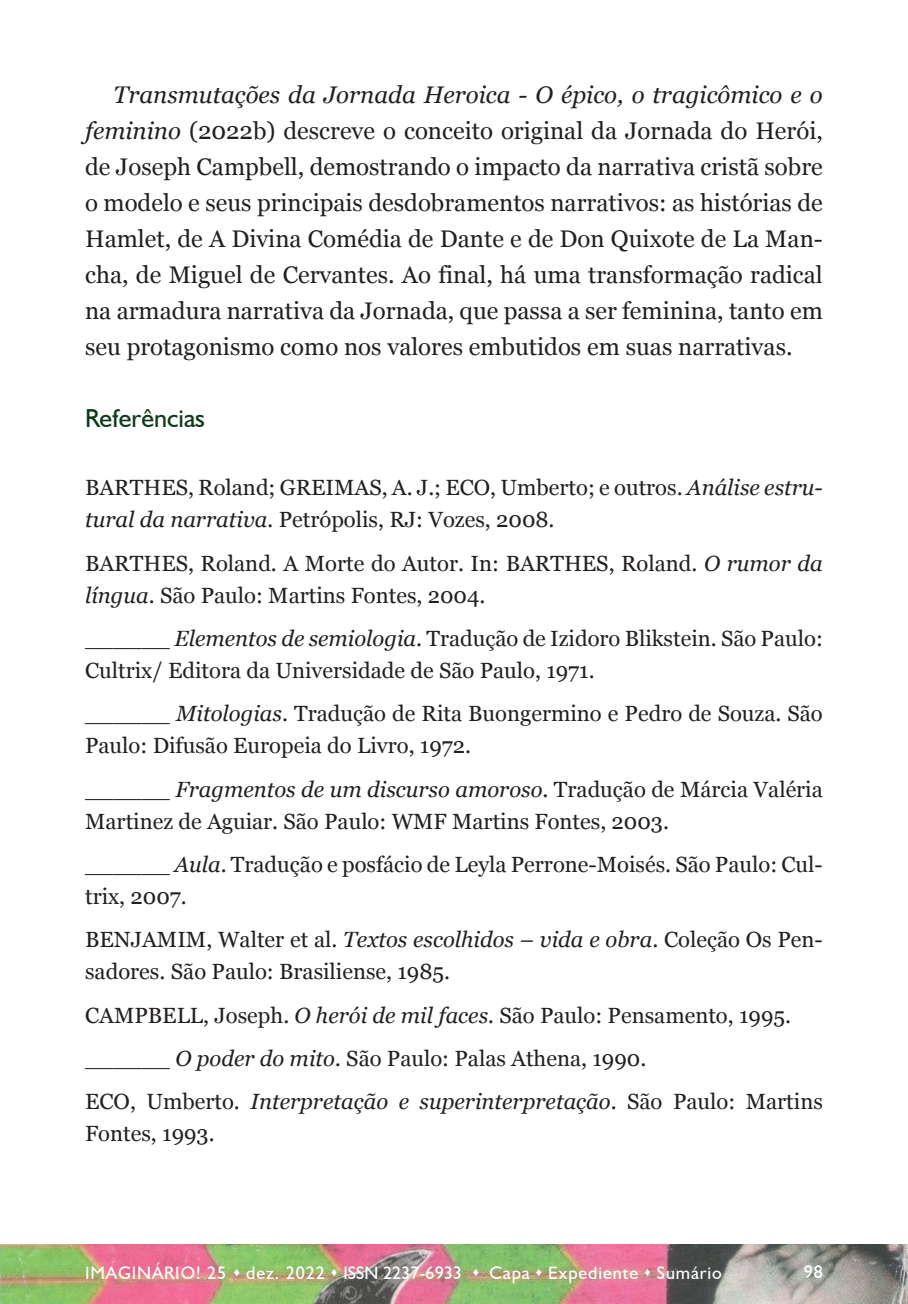
<style>
.page{position:relative;width:908px;height:1304px;background:#fff}
.page>*{position:absolute;margin:0;border:0;box-sizing:border-box;transform-origin:0 0}
.t1{font:26px "Humanist 521 BT";color:#0e3a1a}
.t2{font:24px/36px "Georgia";color:#231f20;text-align:justify}
.Corpo_de_texto{font:22px/32px "Georgia";color:#231f20}
.t3{font:18px "Humanist 521 BT";letter-spacing:.05em;color:#fff}
.s1{font-style:italic}
</style>
<div class="page">
<img style="left:0;top:1245px;width:906px;height:59px">
<p class="t2" style="left:85px;top:76px;width:739px;text-indent:28px"><span class="s1">Transmutações da Jornada Heroica - O épico, o tragicômico e o feminino</span> (2022b) descreve o conceito original da Jornada do Herói, de Joseph Campbell, demostrando o impacto da narrativa cristã sobre o modelo e seus principais desdobramentos narrativos: as histórias de Hamlet, de A Divina Comédia de Dante e de Don Quixote de La Man&shy;cha, de Miguel de Cervantes. Ao final, há uma transformação radical na armadura narrativa da Jornada, que passa a ser feminina, tanto em seu protagonismo como nos valores embutidos em suas narrativas.</p>
<p class="t1" style="left:85px;top:402px;width:121px">Referências</p>
<p class="Corpo_de_texto" style="left:85px;top:471px;width:739px">BARTHES, Roland; GREIMAS, A. J.; ECO, Umberto; e outros. <span class="s1">Análise estru&shy;tural da narrativa.</span> Petrópolis, RJ: Vozes, 2008.</p>
<p class="Corpo_de_texto" style="left:85px;top:546px;width:739px">BARTHES, Roland. A Morte do Autor. In: BARTHES, Roland. <span class="s1">O rumor da língua</span>. São Paulo: Martins Fontes, 2004.</p>
<p class="Corpo_de_texto" style="left:85px;top:621px;width:739px">______ <span class="s1">Elementos de semiologia</span>. Tradução de Izidoro Blikstein. São Paulo:<br>Cultrix/ Editora da Universidade de São Paulo, 1971.</p>
<p class="Corpo_de_texto" style="left:85px;top:697px;width:738px">______ <span class="s1">Mitologias</span>. Tradução de Rita Buongermino e Pedro de Souza. São<br>Paulo: Difusão Europeia do Livro, 1972.</p>
<p class="Corpo_de_texto" style="left:85px;top:772px;width:739px">______ <span class="s1">Fragmentos de um discurso amoroso</span>. Tradução de Márcia Valéria<br>Martinez de Aguiar. São Paulo: WMF Martins Fontes, 2003.</p>
<p class="Corpo_de_texto" style="left:85px;top:847px;width:739px">______ <span class="s1">Aula</span>. Tradução e posfácio de Leyla Perrone-Moisés. São Paulo: Cul&shy;trix, 2007.</p>
<p class="Corpo_de_texto" style="left:85px;top:923px;width:739px">BENJAMIM, Walter et al. <span class="s1">Textos escolhidos – vida e obra</span>. Coleção Os Pen&shy;sadores. São Paulo: Brasiliense, 1985.</p>
<p class="Corpo_de_texto" style="left:85px;top:998px;width:707px">CAMPBELL, Joseph. <span class="s1">O herói de mil faces.</span> São Paulo: Pensamento, 1995.</p>
<p class="Corpo_de_texto" style="left:85px;top:1041px;width:562px">______ <span class="s1">O poder do mito.</span> São Paulo: Palas Athena, 1990.</p>
<p class="Corpo_de_texto" style="left:85px;top:1085px;width:739px">ECO, Umberto. <span class="s1">Interpretação e superinterpretação</span>. São Paulo: Martins<br>Fontes, 1993.</p>
<p class="t3" style="left:85px;top:1261px;width:638px">IMAGINÁRIO! 25 ▲ dez. 2022 ▲ ISSN 2237-6933 ▲ Capa ▲ Expediente ▲ Sumário</p>
<p class="t3" style="left:803px;top:1261px;width:21px">98</p>
</div>
